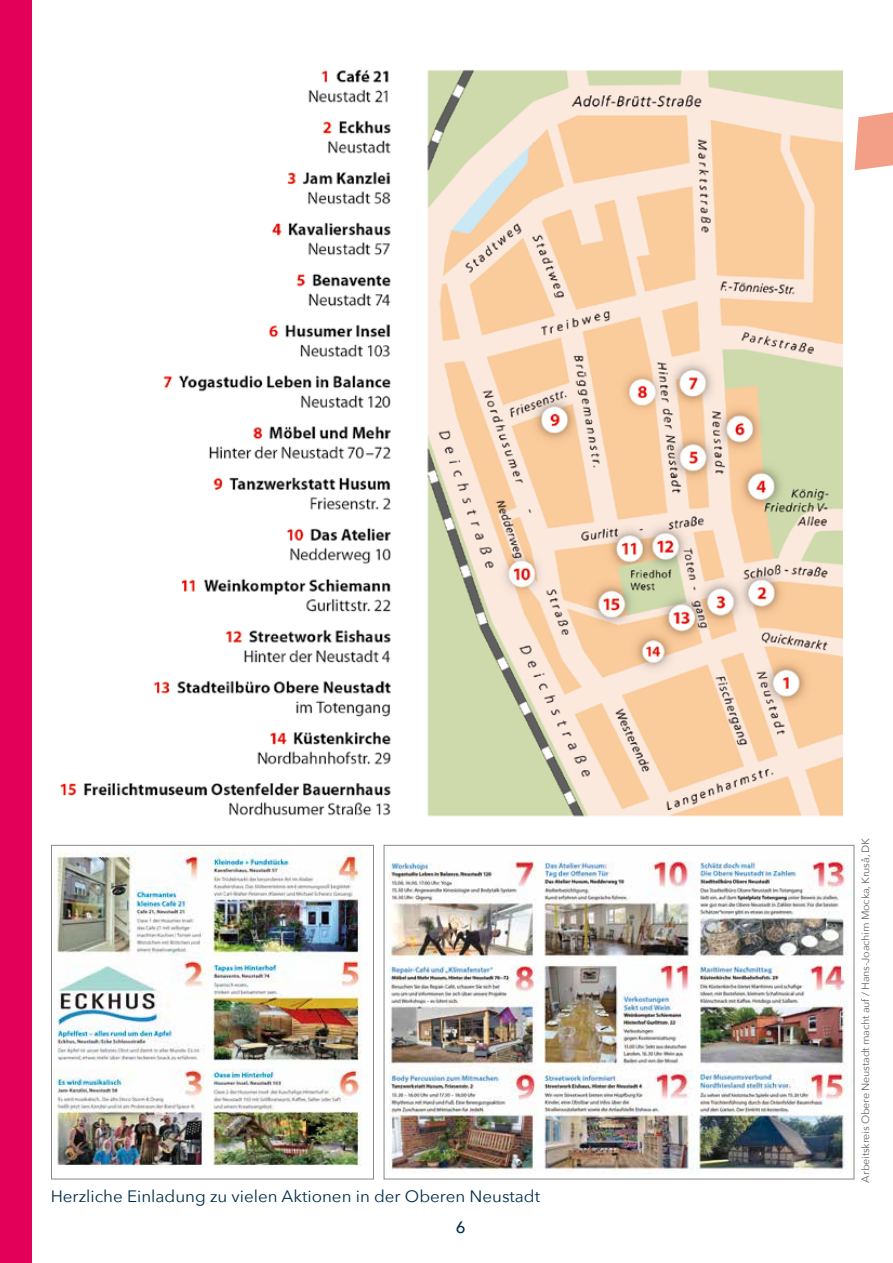
<style>
.page{position:relative;width:893px;height:1263px;background:#fff}
.page>*{position:absolute;margin:0;border:0;box-sizing:border-box;transform-origin:0 0}
.t1{font:16.5px "Avenir Next";color:#002e49}
.t2{font:500 16.5px "Avenir Next";color:#002e49}
.t3{font:10.5px "Avenir Next";letter-spacing:-.02em;color:#000}
</style>
<div class="page">
<img style="left:54px;top:847px;width:307px;height:319px">
<div style="left:51px;top:845px;width:323px;height:334px;border:1px solid #87888a"></div>
<img style="left:389px;top:861px;width:463px;height:313px">
<div style="left:384px;top:845px;width:470px;height:334px;border:1px solid #87888a"></div>
<svg style="left:855px;top:112px;width:38px;height:58px;background:#f4ab97"></svg>
<img style="left:60px;top:69px;width:782px;height:748px">
<div style="left:0;top:0;width:32px;height:1263px;background:#e30059"></div>
<h1 class="t1" style="left:51px;top:1182px;width:491px">Herzliche Einladung zu vielen Aktionen in der Oberen Neustadt</h1>
<h1 class="t2" style="left:456px;top:1213px;width:11px">6</h1>
<p class="t3" style="left:856px;top:1182px;width:346px;rotate:-90deg">Arbeitskreis Obere Neustadt macht auf / Hans-Joachim Mocka, Kruså, DK</p>
</div>
